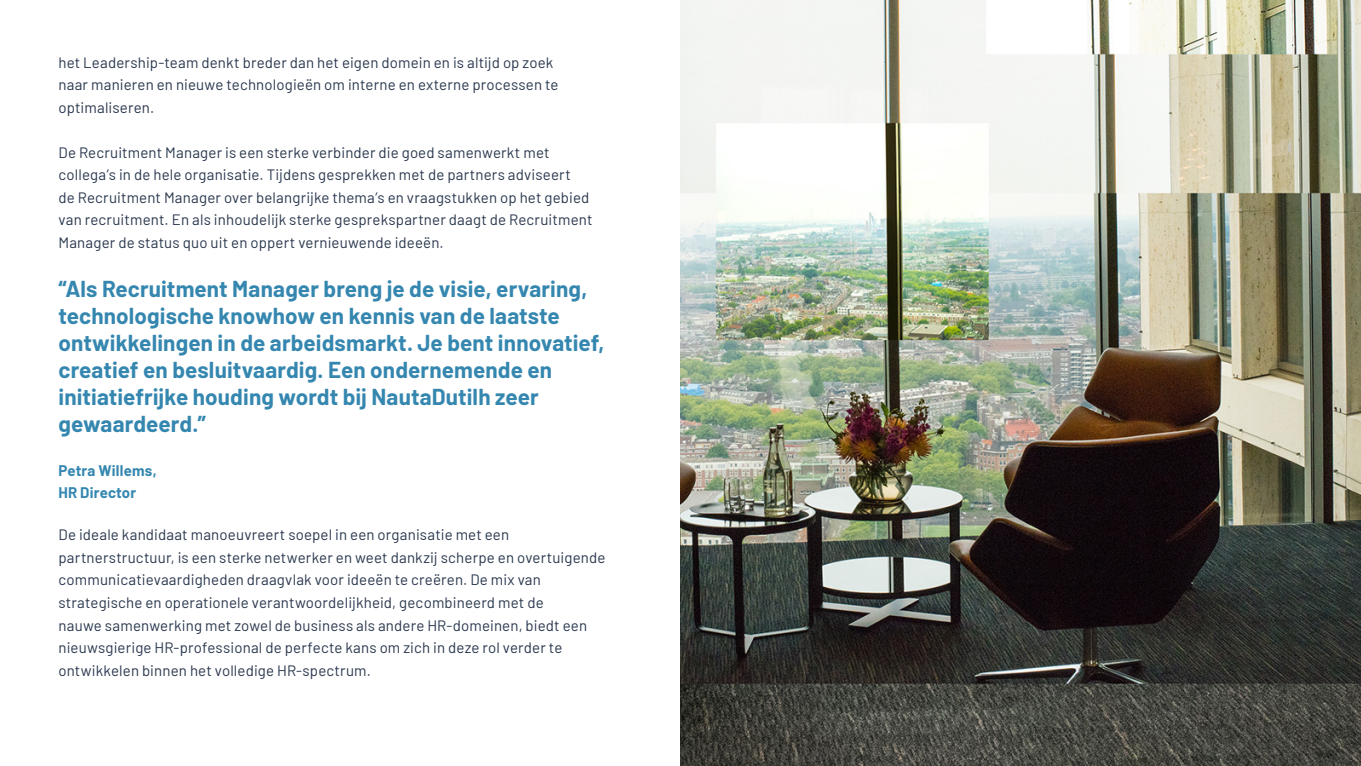
<style>
.page{position:relative;width:1361px;height:766px;background:#fff}
.page>*{position:absolute;margin:0;border:0;box-sizing:border-box;transform-origin:0 0}
.Rechts_uitlijnen{font:700 22.5px/27px "Barlow";letter-spacing:.005em;color:#3587b0}
.t1{font:15px/22.5px "Barlow";letter-spacing:.01em;color:#2a384e}
.Rechts_uitlijnen-2{font:700 15px "Barlow";letter-spacing:.015em;color:#3587b0}
</style>
<div class="page">
<img style="left:680px;top:0;width:681px;height:765px">
<p class="t1" style="left:58px;top:50px;width:502px">het Leadership-team denkt breder dan het eigen domein en is altijd op zoek naar manieren en nieuwe technologieën om interne en externe processen te optimaliseren.</p>
<p class="t1" style="left:58px;top:140px;width:535px">De Recruitment Manager is een sterke verbinder die goed samenwerkt met collega’s in de hele organisatie. Tijdens gesprekken met de partners adviseert<br>de Recruitment Manager over belangrijke thema’s en vraagstukken op het gebied van recruitment. En als inhoudelijk sterke gesprekspartner daagt de Recruitment Manager de status quo uit en oppert vernieuwende ideeën.</p>
<p class="Rechts_uitlijnen" style="left:58px;top:274px;width:547px">“Als Recruitment Manager breng je de visie, ervaring, technologische knowhow en kennis van de laatste ontwikkelingen in de arbeidsmarkt. Je bent innovatief, creatief en besluitvaardig. Een ondernemende en initiatiefrijke houding wordt bij NautaDutilh zeer gewaardeerd.”</p>
<p class="Rechts_uitlijnen-2" style="left:58px;top:459px;width:100px">Petra Willems,</p>
<p class="Rechts_uitlijnen-2" style="left:58px;top:481px;width:79px">HR Director</p>
<p class="t1" style="left:58px;top:522px;width:548px">De ideale kandidaat manoeuvreert soepel in een organisatie met een partnerstructuur, is een sterke netwerker en weet dankzij scherpe en overtuigende communicatievaardigheden draagvlak voor ideeën te creëren. De mix van strategische en operationele verantwoordelijkheid, gecombineerd met de<br>nauwe samenwerking met zowel de business als andere HR-domeinen, biedt een nieuwsgierige HR-professional de perfecte kans om zich in deze rol verder te ontwikkelen binnen het volledige HR-spectrum.</p>
</div>
